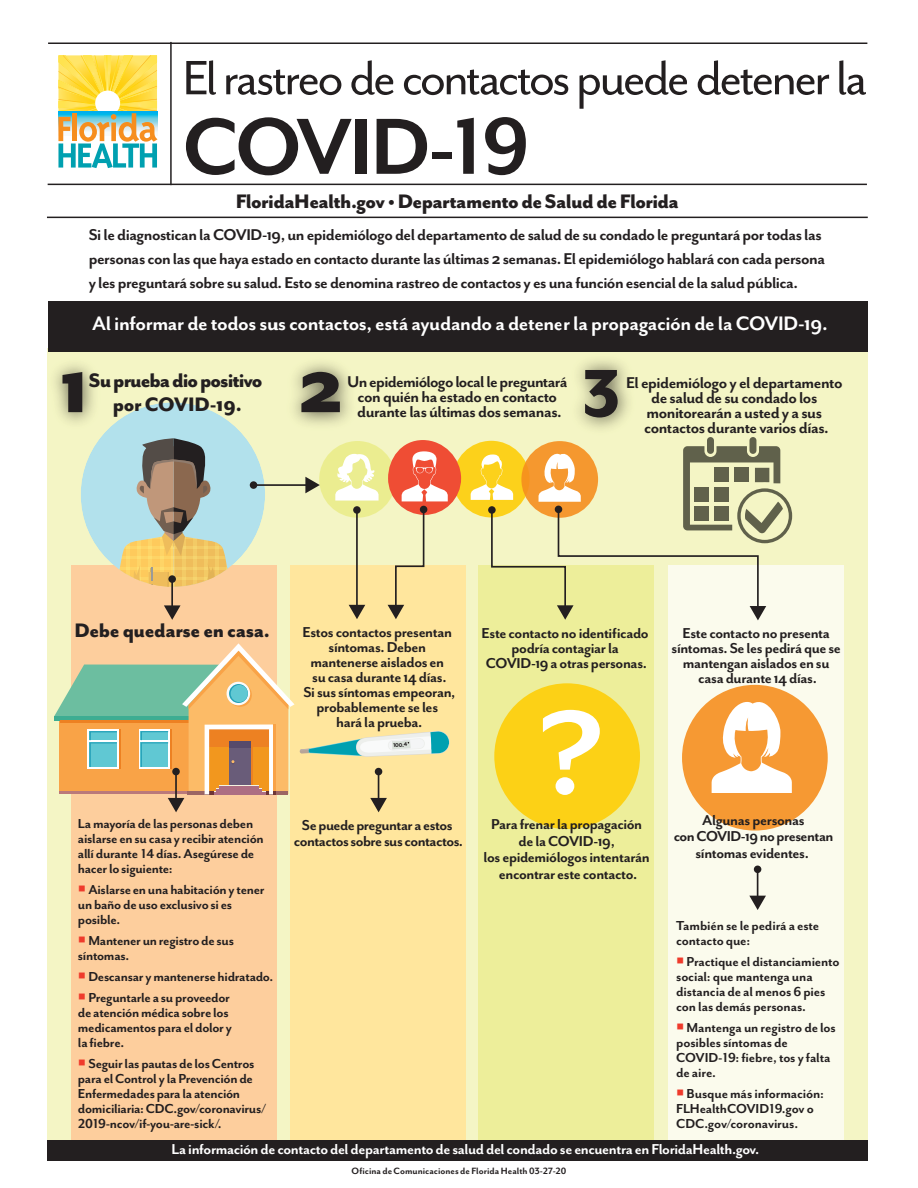
<style>
.page{position:relative;width:918px;height:1188px;background:#fff}
.page>*{position:absolute;margin:0;border:0;box-sizing:border-box;transform-origin:0 0}
.t1{font:700 136.2px "Mr Eaves San OT";color:#fff;scale:1.06 1}
.t2{font:700 91.5px "Mr Eaves San OT";letter-spacing:-.035em;color:#231f20}
.t3{font:800 90px "Mr Eaves San OT";color:#231f20}
.t4{font:800 75px "Mr Eaves San OT";color:#231f20}
.t5{font:55.5px "Mr Eaves San OT";letter-spacing:-.055em;color:#231f20}
.t6{font:800 22.5px/24px "Mr Eaves San OT";letter-spacing:-.03em;color:#231f20;text-align:center}
.t7{font:700 22.5px "Mr Eaves San OT";letter-spacing:-.02em;color:#fff}
.t8{font:700 18px/15px "Mr Eaves San OT";letter-spacing:-.03em;color:#231f20;text-align:center}
.t9{font:700 16.5px/15px "Mr Eaves San OT";letter-spacing:-.025em;color:#231f20;text-align:center}
.t10{font:700 16.5px "Mr Eaves San OT";letter-spacing:-.025em;color:#fff}
.t11{font:700 15px/15px "Mr Eaves San OT";letter-spacing:-.02em;color:#231f20}
.t12{font:700 10.5px "Mr Eaves San OT";color:#231f20}
.t13{font:700 5.25px "Gotham";color:#231f20}
.s1{color:#ef3b2c}
</style>
<div class="page">
<div style="left:47px;top:349px;width:821px;height:792px;background:#f4f5c5"></div>
<div style="left:668px;top:565px;width:176px;height:578px;background:#fbfbed"></div>
<div style="left:479px;top:565px;width:175px;height:577px;background:#edee9a"></div>
<div style="left:290px;top:565px;width:176px;height:578px;background:#ffe69d"></div>
<div style="left:72px;top:565px;width:205px;height:578px;background:#fdce9d"></div>
<div style="left:48px;top:301px;width:820px;height:51px;background:#231f20"></div>
<div style="left:47px;top:1141px;width:821px;height:20px;background:#231f20"></div>
<div style="left:749px;top:437px;width:7px;height:17px;background:#60614b;border-radius:3px"></div>
<div style="left:707px;top:437px;width:7px;height:17px;background:#60614b;border-radius:3px"></div>
<div style="left:682px;top:685px;width:146px;height:146px;background:#f69933;border-radius:50%"></div>
<svg style="left:711px;top:695px;width:81px;height:98px"></svg>
<div style="left:319px;top:441px;width:77px;height:77px;background:#ebed8a;border-radius:50%"></div>
<svg style="left:335px;top:455px;width:44px;height:46px"></svg>
<div style="left:453px;top:441px;width:77px;height:76px;background:#fcd11b;border-radius:50%"></div>
<div style="left:388px;top:440px;width:73px;height:75px;background:#ef4d34;border-radius:50%"></div>
<svg style="left:401px;top:451px;width:47px;height:50px"></svg>
<div style="left:420px;top:506px;width:7px;height:7px;background:#231f20;border-radius:50%"></div>
<svg style="left:388px;top:508px;width:37px;height:111px"></svg>
<hr style="left:48px;top:184px;width:819px;height:1px;background:#231f20">
<hr style="left:47px;top:217px;width:821px;height:1px;background:#231f20">
<hr style="left:48px;top:43px;width:819px;height:1px;background:#231f20">
<hr style="left:170px;top:42px;width:2px;height:143px;background:#231f20">
<svg style="left:58px;top:55px;width:100px;height:113px"></svg>
<img style="left:47px;top:348px;width:54px;height:110px">
<img style="left:294px;top:363px;width:71px;height:97px">
<img style="left:561px;top:360px;width:68px;height:86px">
<div style="left:494px;top:683px;width:146px;height:146px;background:#fcd116;border-radius:50%"></div>
<div style="left:81px;top:402px;width:184px;height:185px;background:#b2e1ec;border-radius:50%"></div>
<svg style="left:113px;top:438px;width:121px;height:149px"></svg>
<hr style="left:171px;top:579px;width:2px;height:29px;background:#231f20">
<div style="left:168px;top:575px;width:8px;height:8px;background:#231f20;border-radius:50%"></div>
<svg style="left:164px;top:605px;width:17px;height:15px"></svg>
<svg style="left:54px;top:643px;width:396px;height:169px"></svg>
<hr style="left:253px;top:484px;width:55px;height:2px;background:#231f20">
<div style="left:250px;top:481px;width:7px;height:8px;background:#231f20;border-radius:50%"></div>
<svg style="left:305px;top:477px;width:15px;height:16px"></svg>
<svg style="left:470px;top:446px;width:322px;height:174px"></svg>
<hr style="left:356px;top:510px;width:2px;height:97px;background:#231f20">
<div style="left:353px;top:506px;width:8px;height:8px;background:#231f20;border-radius:50%"></div>
<svg style="left:349px;top:605px;width:16px;height:14px"></svg>
<div style="left:754px;top:866px;width:7px;height:7px;background:#231f20;border-radius:50%"></div>
<svg style="left:749px;top:869px;width:17px;height:41px"></svg>
<h3 class="t5" style="left:183px;top:48px;width:686px">El rastreo de contactos puede detener la</h3>
<h2 class="t2" style="left:183px;top:97px;width:349px">COVID-19</h2>
<h3 class="t6" style="left:236px;top:189px;width:445px">FloridaHealth.gov • Departamento de Salud de Florida</h3>
<p class="t8" style="left:89px;top:223px;width:738px;line-height:24px;text-align:left">Si le diagnostican la COVID-19, un epidemiólogo del departamento de salud de su condado le preguntará por todas las personas con las que haya estado en contacto durante las últimas 2 semanas. El epidemiólogo hablará con cada persona y les preguntará sobre su salud. Esto se denomina rastreo de contactos y es una función esencial de la salud pública.</p>
<h3 class="t7" style="left:92px;top:311px;width:737px">Al informar de todos sus contactos, está ayudando a detener la propagación de la COVID-19.</h3>
<h3 class="t3" style="left:60px;top:337px;width:32px">1</h3>
<h3 class="t3" style="left:298px;top:337px;width:46px">2</h3>
<h3 class="t4" style="left:582px;top:339px;width:39px">3</h3>
<h3 class="t6" style="left:89px;top:368px;width:175px">Su prueba dio positivo por COVID-19.</h3>
<p class="t8" style="left:347px;top:374px;width:222px">Un epidemiólogo local le preguntará con quién ha estado en contacto durante las últimas dos semanas.</p>
<p class="t8" style="left:626px;top:375px;width:218px">El epidemiólogo y el departamento de salud de su condado los monitorearán a usted y a sus contactos durante varios días.</p>
<h3 class="t6" style="left:74px;top:619px;width:197px">Debe quedarse en casa.</h3>
<p class="t11" style="left:78px;top:816px;width:187px">La mayoría de las personas deben aislarse en su casa y recibir atención allí durante 14 días. Asegúrese de hacer lo siguiente:</p>
<p class="t11" style="left:78px;top:882px;width:188px"><span class="s1">○</span> Aislarse en una habitación y tener un baño de uso exclusivo si es posible.</p>
<p class="t11" style="left:78px;top:933px;width:158px"><span class="s1">○</span> Mantener un registro de sus síntomas.</p>
<p class="t11" style="left:78px;top:969px;width:197px"><span class="s1">○</span> Descansar y mantenerse hidratado.</p>
<p class="t11" style="left:78px;top:990px;width:155px"><span class="s1">○</span> Preguntarle a su proveedor de atención médica sobre los medicamentos para el dolor y la fiebre.</p>
<p class="t11" style="left:78px;top:1056px;width:190px"><span class="s1">○</span> Seguir las pautas de los Centros para el Control y la Prevención de Enfermedades para la atención domiciliaria: CDC.gov/coronavirus/ 2019-ncov/if-you-are-sick/.</p>
<p class="t9" style="left:303px;top:625px;width:154px">Estos contactos presentan síntomas. Deben mantenerse aislados en<br>su casa durante 14 días.<br>Si sus síntomas empeoran, probablemente se les<br>hará la prueba.</p>
<p class="t9" style="left:672px;top:626px;width:171px">Este contacto no presenta síntomas. Se les pedirá que se mantengan aislados en su casa durante 14 días.</p>
<p class="t9" style="left:482px;top:626px;width:169px">Este contacto no identificado podría contagiar la<br>COVID-19 a otras personas.</p>
<h1 class="t1" style="left:540px;top:679px;width:62px">?</h1>
<p class="t13" style="left:393px;top:742px;width:16px;rotate:-4deg">100.4</p>
<p class="t9" style="left:294px;top:817px;width:171px;line-height:16.5px">Se puede preguntar a estos contactos sobre sus contactos.</p>
<p class="t9" style="left:484px;top:816px;width:168px;line-height:16.5px">Para frenar la propagación de la COVID-19,<br>los epidemiólogos intentarán encontrar este contacto.</p>
<p class="t9" style="left:674px;top:812px;width:161px;line-height:16.5px">Algunas personas<br>con COVID-19 no presentan síntomas evidentes.</p>
<p class="t11" style="left:676px;top:918px;width:145px">También se le pedirá a este contacto que:</p>
<p class="t11" style="left:676px;top:954px;width:165px"><span class="s1">○</span> Practique el distanciamiento social: que mantenga una distancia de al menos 6 pies con las demás personas.</p>
<p class="t11" style="left:676px;top:1020px;width:161px"><span class="s1">○</span>Mantenga un registro de los posibles síntomas de<br>COVID-19: fiebre, tos y falta de aire.</p>
<p class="t11" style="left:676px;top:1086px;width:149px"><span class="s1">○</span> Busque más información:<br>FLHealthCOVID19.gov o<br>CDC.gov/coronavirus.</p>
<p class="t10" style="left:172px;top:1140px;width:589px">La información de contacto del departamento de salud del condado se encuentra en FloridaHealth.gov.</p>
<p class="t12" style="left:352px;top:1166px;width:216px">Oficina de Comunicaciones de Florida Health 03-27-20</p>
</div>
